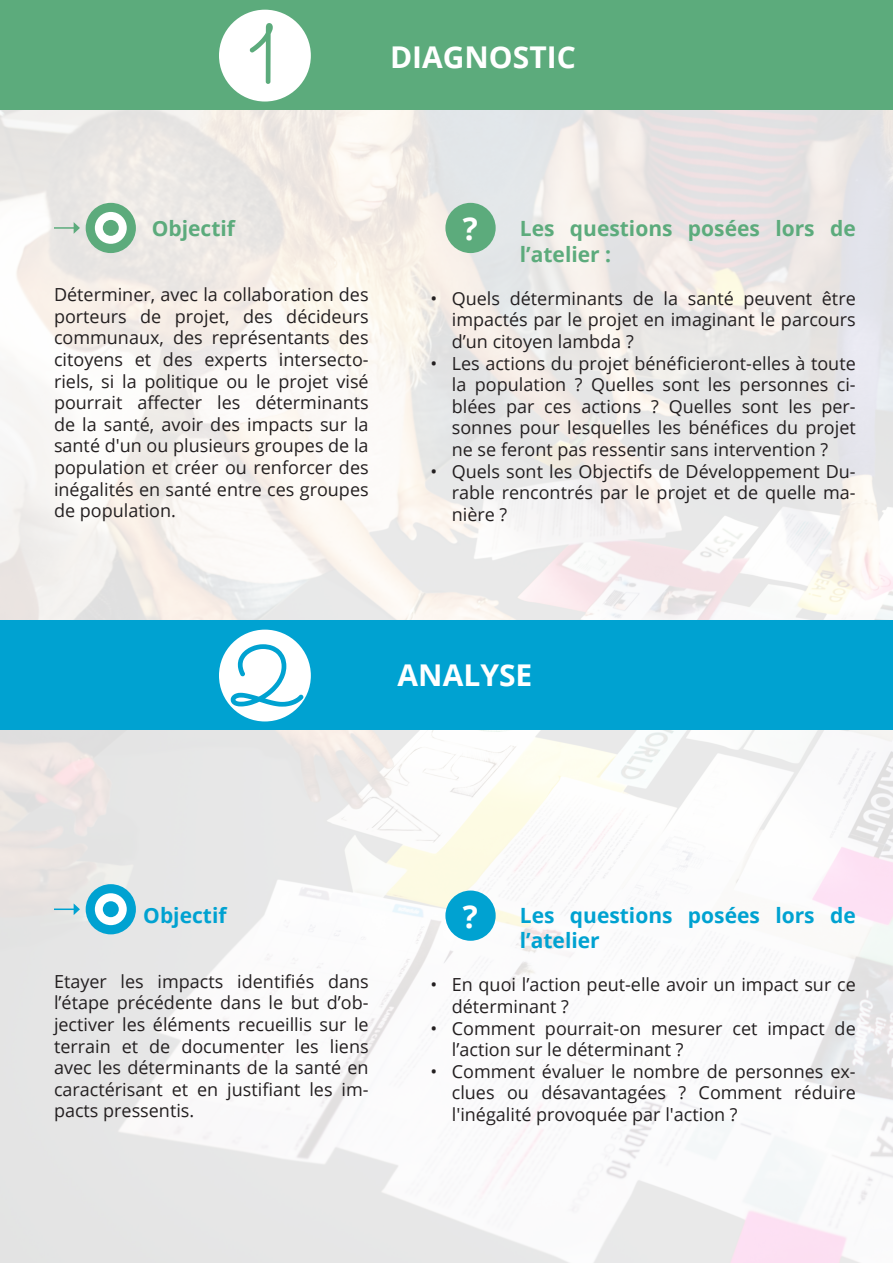
<style>
.page{position:relative;width:893px;height:1263px;background:#fff}
.page>*{position:absolute;margin:0;border:0;box-sizing:border-box;transform-origin:0 0}
.t1{font:700 31.5px "Open Sans";color:#fff}
.t2{font:700 30px "Open Sans";color:#fff}
.t3{font:700 21px/25.2px "Open Sans";color:#5cab7c}
.t4{font:700 21px/25.2px "Open Sans";color:#00a2d1}
.t5{font:18px/21.6px "Open Sans";color:#231f20;text-align:justify}
</style>
<div class="page">
<img style="left:0;top:109px;width:893px;height:1154px">
<div style="left:0;top:0;width:893px;height:109px;background:#5cab7c"></div>
<div style="left:0;top:620px;width:893px;height:110px;background:#00a2d1"></div>
<div style="left:219px;top:10px;width:92px;height:92px;background:#fff;border-radius:50%"></div>
<svg style="left:249px;top:23px;width:24px;height:61px"></svg>
<div style="left:219px;top:630px;width:92px;height:91px;background:#fff;border-radius:50%"></div>
<svg style="left:229px;top:643px;width:75px;height:64px"></svg>
<div style="left:86px;top:203px;width:50px;height:50px;background:#5cab7c;border-radius:50%"></div>
<div style="left:95px;top:212px;width:32px;height:32px;background:#fff;border-radius:50%"></div>
<div style="left:103px;top:220px;width:16px;height:16px;background:#5cab7c;border-radius:50%"></div>
<hr style="left:54px;top:227px;width:20px;height:2px;background:#5cab7c">
<svg style="left:74px;top:222px;width:6px;height:12px"></svg>
<div style="left:445px;top:203px;width:51px;height:50px;background:#5cab7c;border-radius:50%"></div>
<div style="left:86px;top:884px;width:50px;height:50px;background:#00a2d1;border-radius:50%"></div>
<div style="left:95px;top:893px;width:32px;height:32px;background:#fff;border-radius:50%"></div>
<div style="left:103px;top:901px;width:16px;height:16px;background:#00a2d1;border-radius:50%"></div>
<hr style="left:54px;top:908px;width:20px;height:2px;background:#00a2d1">
<svg style="left:74px;top:903px;width:6px;height:12px"></svg>
<div style="left:445px;top:890px;width:51px;height:51px;background:#00a2d1;border-radius:50%"></div>
<p class="t2" style="left:390px;top:36px;width:187px">DIAGNOSTIC</p>
<p class="t3" style="left:152px;top:216px;width:85px">Objectif</p>
<p class="t5" style="left:54px;top:283px;width:316px">Déterminer, avec la collaboration des porteurs de projet, des décideurs communaux, des représentants des citoyens et des experts intersecto&shy;riels, si la politique ou le projet visé pourrait affecter les déterminants de la santé, avoir des impacts sur la santé d'un ou plusieurs groupes de la population et créer ou renforcer des inégalités en santé entre ces groupes de population.</p>
<p class="t1" style="left:463px;top:206px;width:17px">?</p>
<p class="t3" style="left:520px;top:216px;width:337px">Les questions posées lors de l’atelier :</p>
<p class="t5" style="left:452px;top:287px;width:405px;text-indent:-21px">• Quels déterminants de la santé peuvent être impactés par le projet en imaginant le parcours d’un citoyen lambda ?</p>
<p class="t5" style="left:452px;top:352px;width:405px;text-indent:-21px">• Les actions du projet bénéficieront-elles à toute la population ? Quelles sont les personnes ci&shy;blées par ces actions ? Quelles sont les per&shy;sonnes pour lesquelles les bénéfices du projet ne se feront pas ressentir sans intervention ?</p>
<p class="t5" style="left:452px;top:460px;width:405px;text-indent:-21px">• Quels sont les Objectifs de Développement Du&shy;rable rencontrés par le projet et de quelle ma&shy;nière ?</p>
<p class="t2" style="left:398px;top:654px;width:136px">ANALYSE</p>
<p class="t4" style="left:143px;top:902px;width:85px">Objectif</p>
<p class="t5" style="left:54px;top:970px;width:316px">Etayer les impacts identifiés dans l’étape précédente dans le but d’ob&shy;jectiver les éléments recueillis sur le terrain et de documenter les liens avec les déterminants de la santé en caractérisant et en justifiant les im&shy;pacts pressentis.</p>
<p class="t1" style="left:463px;top:894px;width:17px">?</p>
<p class="t4" style="left:520px;top:902px;width:337px">Les questions posées lors de l’atelier</p>
<p class="t5" style="left:452px;top:973px;width:405px;text-indent:-21px">• En quoi l’action peut-elle avoir un impact sur ce déterminant ?</p>
<p class="t5" style="left:452px;top:1017px;width:405px;text-indent:-21px">• Comment pourrait-on mesurer cet impact de l’action sur le déterminant ?</p>
<p class="t5" style="left:452px;top:1060px;width:405px;text-indent:-21px">• Comment évaluer le nombre de personnes ex&shy;clues ou désavantagées ? Comment réduire l'inégalité provoquée par l'action ?</p>
</div>
